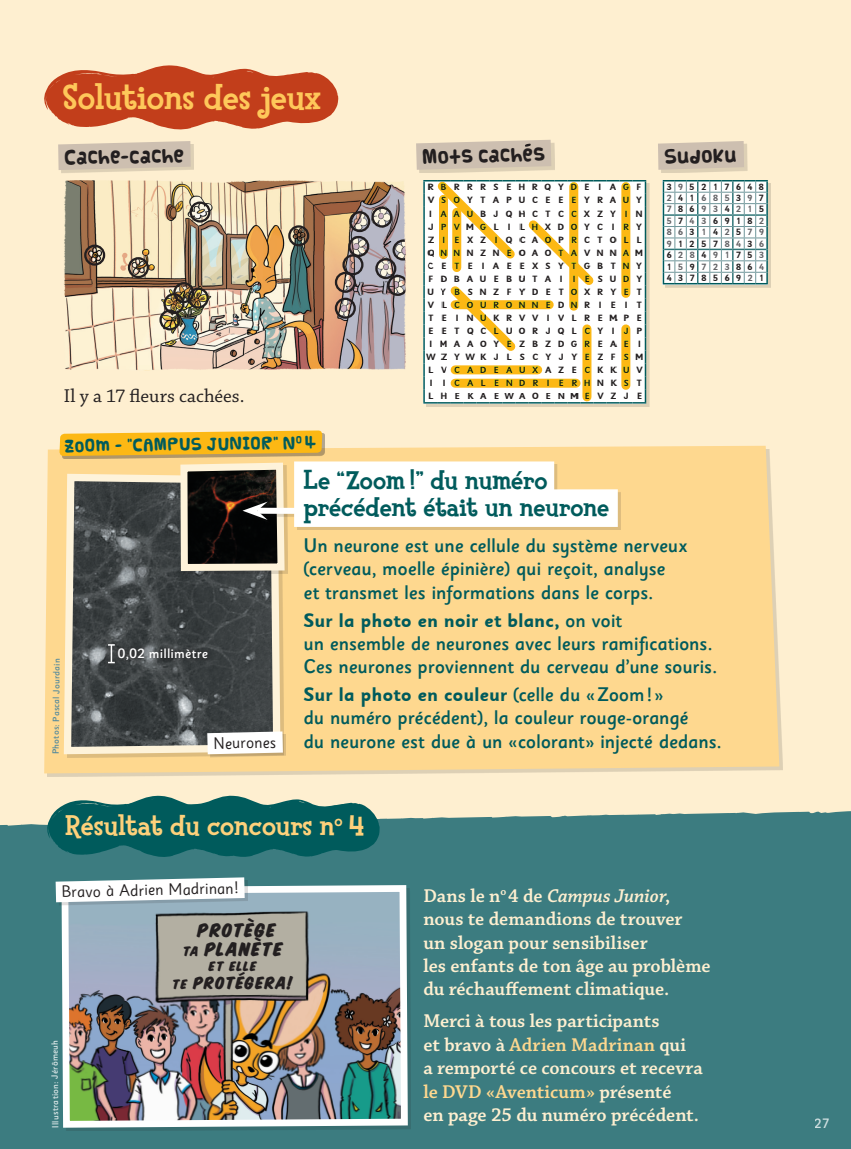
<style>
.page{position:relative;width:851px;height:1149px;background:#fff}
.page>*{position:absolute;margin:0;border:0;box-sizing:border-box;transform-origin:0 0}
.t1{font:800 36px "Fink";letter-spacing:-.01em;color:#fec85a}
.t2{font:800 28.95px "Fink";letter-spacing:-.015em;color:#fed17b}
.t3{font:800 27px/27px "Fink";letter-spacing:-.01em;color:#005b5c}
.t4{font:500 19.5px/23.4px "Sassoon Sans";letter-spacing:-.01em;color:#005b5c}
.t5{font:600 19.5px/23.4px "Chaparral Pro";color:#feefd0}
.t6{font:19.5px "Chaparral Pro";color:#231f20}
.t7{font:16.5px "Sassoon Sans";color:#231f20}
.t8{font:15px "Vanilla";color:#231f20}
.t9{font:15px/19.5px "Komika Title Paint";letter-spacing:.1em;color:#231f20;text-align:center}
.t10{font:500 13.5px "Sassoon Sans";letter-spacing:.01em;color:#fff}
.t11{font:13.5px "Komika Title Paint";letter-spacing:.095em;color:#231f20}
.t12{font:12.9px "Vanilla";color:#005b5c}
.t13{font:10.5px "Komika Title Paint";letter-spacing:.11em;color:#231f20}
.t14{font:700 9px/13px "Sassoon Sans";letter-spacing:.79em;color:#231f20;text-align:center}
.t15{font:700 9px/11.4px "Sassoon Sans";letter-spacing:.77em;color:#231f20;text-align:justify}
.t16{font:500 9px "Sassoon Sans";color:#598c9c}
.t17{font:500 9px "Sassoon Sans";color:#fff}
.s1{color:#636366}
.s2{font-weight:700}
.s3{font-size:10.5px}
.s4{font-style:italic}
.s5{color:#fed88f}
</style>
<div class="page">
<div style="left:0;top:0;width:850px;height:1148px;background:#feefd0"></div>
<div style="left:0;top:811px;width:850px;height:337px;background:#3c7c80"></div>
<svg style="left:44px;top:65px;width:295px;height:65px"></svg>
<svg style="left:46px;top:795px;width:334px;height:63px;background:#25706d"></svg>
<div style="left:44px;top:445px;width:735px;height:328px;background:#fed88f"></div>
<img style="left:58px;top:881px;width:353px;height:249px">
<div style="left:59px;top:880px;width:189px;height:25px;background:#231f20;opacity:.15"></div>
<svg style="left:56px;top:877px;width:189px;height:25px;background:#e2eaeb"></svg>
<svg style="left:60px;top:574px;width:224px;height:183px;background:#5e5f5a"></svg>
<svg style="left:59px;top:430px;width:558px;height:144px;background:#cdba93"></svg>
<div style="left:210px;top:734px;width:76px;height:23px;background:#231f20;opacity:.15"></div>
<svg style="left:207px;top:731px;width:76px;height:23px;background:#f2f1ef"></svg>
<div style="left:665px;top:183px;width:105px;height:104px;background:#231f20;opacity:.15"></div>
<svg style="left:662px;top:180px;width:105px;height:104px;background:#d9e5e6"></svg>
<div style="left:426px;top:183px;width:223px;height:223px;background:#231f20;opacity:.15"></div>
<div style="left:419px;top:143px;width:135px;height:30px;background:#231f20;opacity:.15"></div>
<svg style="left:416px;top:140px;width:135px;height:30px;background:#d0c2b1"></svg>
<div style="left:660px;top:144px;width:87px;height:29px;background:#231f20;opacity:.15"></div>
<svg style="left:658px;top:141px;width:86px;height:29px;background:#d0c2b1"></svg>
<div style="left:61px;top:144px;width:133px;height:29px;background:#231f20;opacity:.15"></div>
<svg style="left:58px;top:141px;width:133px;height:29px;background:#d0c2b2"></svg>
<svg style="left:423px;top:180px;width:223px;height:223px;background:#f8f6ea"></svg>
<div style="left:569px;top:186px;width:9px;height:120px;background:#fcb814"></div>
<div style="left:582px;top:329px;width:9px;height:68px;background:#fcb814"></div>
<div style="left:455px;top:365px;width:82px;height:9px;background:#fcb814"></div>
<div style="left:455px;top:378px;width:121px;height:9px;background:#fcb814"></div>
<div style="left:455px;top:300px;width:94px;height:9px;background:#fcb814"></div>
<div style="left:439px;top:199px;width:9px;height:55px;background:#fcb814"></div>
<div style="left:452px;top:212px;width:9px;height:55px;background:#fcb814"></div>
<div style="left:621px;top:186px;width:9px;height:107px;background:#fcb814"></div>
<div style="left:621px;top:329px;width:9px;height:56px;background:#fcb814"></div>
<img style="left:64px;top:180px;width:342px;height:191px">
<div style="left:84px;top:244px;width:21px;height:21px;border:2px solid #231f20;border-radius:50%"></div>
<div style="left:128px;top:257px;width:21px;height:21px;border:2px solid #231f20;border-radius:50%"></div>
<div style="left:159px;top:309px;width:21px;height:21px;border:2px solid #231f20;border-radius:50%"></div>
<div style="left:163px;top:293px;width:21px;height:21px;border:2px solid #231f20;border-radius:50%"></div>
<div style="left:173px;top:282px;width:21px;height:21px;border:2px solid #231f20;border-radius:50%"></div>
<div style="left:188px;top:287px;width:21px;height:21px;border:2px solid #231f20;border-radius:50%"></div>
<div style="left:189px;top:201px;width:21px;height:21px;border:2px solid #231f20;border-radius:50%"></div>
<div style="left:288px;top:225px;width:21px;height:21px;border:2px solid #231f20;border-radius:50%"></div>
<div style="left:348px;top:236px;width:21px;height:21px;border:2px solid #231f20;border-radius:50%"></div>
<div style="left:349px;top:211px;width:21px;height:21px;border:2px solid #231f20;border-radius:50%"></div>
<div style="left:371px;top:206px;width:21px;height:21px;border:2px solid #231f20;border-radius:50%"></div>
<svg style="left:392px;top:239px;width:14px;height:21px"></svg>
<div style="left:375px;top:258px;width:21px;height:21px;border:2px solid #231f20;border-radius:50%"></div>
<svg style="left:387px;top:275px;width:19px;height:21px"></svg>
<div style="left:335px;top:272px;width:21px;height:21px;border:2px solid #231f20;border-radius:50%"></div>
<div style="left:342px;top:254px;width:21px;height:21px;border:2px solid #231f20;border-radius:50%"></div>
<div style="left:335px;top:297px;width:21px;height:21px;border:2px solid #231f20;border-radius:50%"></div>
<svg style="left:122px;top:644px;width:90px;height:20px;background:#414547"></svg>
<svg style="left:98px;top:634px;width:24px;height:37px"></svg>
<svg style="left:108px;top:644px;width:7px;height:19px"></svg>
<h1 class="t1" style="left:62px;top:75px;width:260px">Solutions des jeux</h1>
<p class="t8" style="left:64px;top:149px;width:121px;rotate:-1deg">Cache-cache</p>
<p class="t8" style="left:422px;top:149px;width:124px;rotate:-2deg">Mots caches</p>
<p class="t8" style="left:664px;top:148px;width:74px;rotate:-1deg">Sudoku</p>
<p class="t6" style="left:64px;top:385px;width:182px">Il y a 17 fleurs cachées.</p>
<p class="t12" style="left:64px;top:439px;width:253px;rotate:-1deg">ZoOm - "CAMPUS JUNIOR" N<sup>O</sup> 4</p>
<p class="t14" style="left:426px;top:181px;width:219px">RBRRRSEHRQYDE I AGF<br>VSOYTAPUCEEEYRAUY<br>I AAUBJQHCTCCXZY IN<br>JPVMGL I LHXDOYC I RY<br>Z I EXZ IQCAOPRCTOL L<br>QNNNZN EOAOTAVNNAM<br>CETE IAEEXSYTGBTNY<br>F DBAUEBUTA I I E SUDY<br>UYBSNZF YDETOXRYET<br>VL COURONN EDNR I E I T<br>TE INUKRVVIVL REMP E<br>EETQCLUORJQLCY I JP<br>IMAAOYEZBZDGREAE I<br>WZYWKJL SCYJYEZF SM<br>L VCADEAUXAZECKKUV<br>I I CAL ENDR I ERHNKST<br>LH EKAEWAO ENMEVZJE</p>
<h3 class="t3" style="left:303px;top:467px;width:307px">Le “Zoom !” du numéro précédent était un neurone</h3>
<p class="t15" style="left:666px;top:181px;width:99px">3<span class="s1">9</span>5217648<br><span class="s1">2</span>41<span class="s1">685</span>3<span class="s1">9</span>7<br><span class="s1">7</span>86<span class="s1">93</span>4<span class="s1">21</span>5<br><span class="s1">5</span>7<span class="s1">43</span>6918<span class="s1">2<br>86</span>3<span class="s1">1</span>4<span class="s1">2</span>5<span class="s1">79<br>9</span>1257<span class="s1">84</span>3<span class="s1">6<br></span>6<span class="s1">28</span>4<span class="s1">91</span>75<span class="s1">3<br></span>1<span class="s1">5</span>9<span class="s1">723</span>86<span class="s1">4<br></span>4378569<span class="s1">2</span>1</p>
<p class="t16" style="left:50px;top:753px;width:97px;rotate:-89deg">Photos: Pascal Jourdain</p>
<p class="t10" style="left:118px;top:645px;width:92px">0,02 millimètre</p>
<p class="t7" style="left:213px;top:733px;width:64px;rotate:-1deg">Neurones</p>
<p class="t4" style="left:303px;top:534px;width:385px">Un neurone est une cellule du système nerveux (cerveau, moelle épinière) qui reçoit, analyse<br>et transmet les informations dans le corps.</p>
<p class="t4" style="left:303px;top:608px;width:415px"><span class="s2">Sur la photo en noir et blanc,</span> on voit<br>un ensemble de neurones avec leurs ramifications.<br>Ces neurones proviennent du cerveau d’une souris.</p>
<p class="t4" style="left:303px;top:683px;width:419px"><span class="s2">Sur la photo en couleur</span> (celle du « Zoom! »<br>du numéro précédent), la couleur rouge-orangé<br>du neurone est due à un «colorant» injecté dedans.</p>
<h2 class="t2" style="left:65px;top:807px;width:300px">Résultat du concours n<sup>o</sup> 4</h2>
<p class="t7" style="left:61px;top:881px;width:178px;rotate:-1deg">Bravo à Adrien Madrinan!</p>
<p class="t17" style="left:50px;top:1127px;width:89px;rotate:-91deg">Illustration : Jérômeuh</p>
<p class="t9" style="left:183px;top:921px;width:100px">PROTÈGE<br><span class="s3">TA</span> PLANÈTE</p>
<p class="t13" style="left:209px;top:961px;width:49px">ET ELLE</p>
<p class="t11" style="left:173px;top:976px;width:121px"><span class="s3">TE</span> PROTÉGERA!</p>
<p class="t5" style="left:423px;top:884px;width:289px">Dans le n<sup>o</sup> 4 de <span class="s4">Campus Junior</span>, nous te demandions de trouver<br>un slogan pour sensibiliser<br>les enfants de ton âge au problème du réchauffement climatique.</p>
<p class="t5" style="left:423px;top:1009px;width:281px">Merci à tous les participants<br>et bravo à <span class="s5">Adrien Madrinan</span> qui<br>a remporté ce concours et recevra <span class="s5">le DVD «Aventicum»</span> présenté<br>en page 25 du numéro précédent.</p>
<p class="t10" style="left:814px;top:1114px;width:16px">27</p>
</div>
